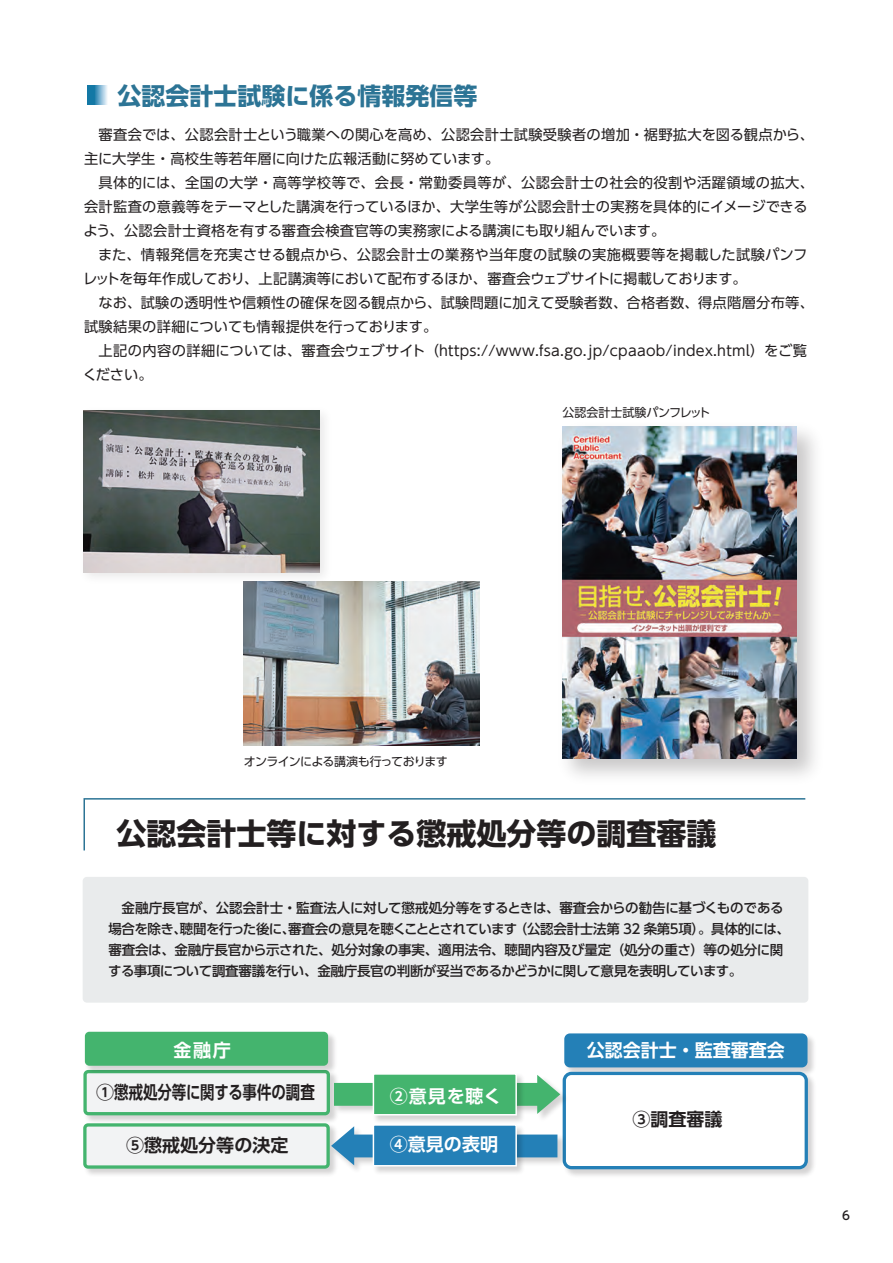
<style>
.page{position:relative;width:893px;height:1263px;background:#fff}
.page>*{position:absolute;margin:0;border:0;box-sizing:border-box;transform-origin:0 0}
.t1{font:700 30px "UD Shin Go Pro";color:#231f20}
.t2{font:700 24px "UD Shin Go Pro";color:#2c7495}
.t3{font:700 18px "UD Shin Go Pro De";color:#231f20}
.t4{font:700 18px "UD Shin Go Pro De";color:#fff}
.t5{font:14.25px/24px "UD Shin Go Pro";letter-spacing:.02em;color:#231f20}
.t6{font:500 13.5px/21px "UD Shin Go Pro";letter-spacing:-.02em;color:#231f20}
.t7{font:500 13.5px "UD Shin Go Pro";letter-spacing:-.04em;color:#231f20}
.t8{font:12px "UD Shin Go Pro";letter-spacing:-.055em;color:#231f20}
.t9{font:12px "UD Shin Go Pro";letter-spacing:-.005em;color:#231f20}
.t10{font:500 12px "UD Shin Go Pro";color:#231f20}
</style>
<div class="page">
<div style="left:85px;top:1071px;width:243px;height:43px;background:#f2f3f4;border-radius:3px"></div>
<div style="left:83px;top:1070px;width:247px;height:45px;border:3px solid #44b46e;border-radius:3px"></div>
<div style="left:85px;top:1125px;width:243px;height:42px;background:#f2f3f4;border-radius:3px"></div>
<div style="left:83px;top:1123px;width:247px;height:46px;border:3px solid #44b46e;border-radius:3px"></div>
<img style="left:83px;top:1031px;width:253px;height:46px">
<div style="left:85px;top:1032px;width:243px;height:34px;background:#44b46e;border-radius:4px"></div>
<img style="left:565px;top:1034px;width:249px;height:35px">
<div style="left:564px;top:1033px;width:243px;height:34px;background:#2480b7;border-radius:6px"></div>
<div style="left:563px;top:1072px;width:245px;height:97px;border:3px solid #2480b7;border-radius:7px"></div>
<img style="left:329px;top:1124px;width:239px;height:51px">
<svg style="left:331px;top:1126px;width:226px;height:39px"></svg>
<img style="left:332px;top:1072px;width:239px;height:53px">
<svg style="left:334px;top:1075px;width:226px;height:39px"></svg>
<img style="left:370px;top:1127px;width:158px;height:48px">
<div style="left:373px;top:1125px;width:143px;height:41px;background:#2480b7"></div>
<div style="left:373px;top:1124px;width:144px;height:42px;border:2px solid #fff"></div>
<img style="left:370px;top:1072px;width:158px;height:55px">
<div style="left:373px;top:1074px;width:143px;height:41px;background:#44b46e"></div>
<div style="left:373px;top:1073px;width:144px;height:42px;border:2px solid #fff"></div>
<div style="left:83px;top:877px;width:725px;height:126px;background:#e9ebec;border-radius:4px"></div>
<img style="left:243px;top:581px;width:236px;height:164px">
<img style="left:562px;top:426px;width:253px;height:350px">
<svg style="left:83px;top:798px;width:723px;height:53px"></svg>
<svg style="left:88px;top:85px;width:19px;height:20px"></svg>
<img style="left:562px;top:427px;width:235px;height:331px">
<img style="left:83px;top:410px;width:254px;height:181px">
<img style="left:84px;top:410px;width:236px;height:162px">
<p class="t2" style="left:117px;top:76px;width:361px">公認会計士試験に係る情報発信等</p>
<p class="t5" style="left:83px;top:122px;width:733px">　審査会では、公認会計士という職業への関心を高め、公認会計士試験受験者の増加・裾野拡大を図る観点から、主に大学生・高校生等若年層に向けた広報活動に努めています。<br>　具体的には、全国の大学・高等学校等で、会長・常勤委員等が、公認会計士の社会的役割や活躍領域の拡大、会計監査の意義等をテーマとした講演を行っているほか、大学生等が公認会計士の実務を具体的にイメージできるよう、公認会計士資格を有する審査会検査官等の実務家による講演にも取り組んでいます。<br>　また、情報発信を充実させる観点から、公認会計士の業務や当年度の試験の実施概要等を掲載した試験パンフレットを毎年作成しており、上記講演等において配布するほか、審査会ウェブサイトに掲載しております。<br>　なお、試験の透明性や信頼性の確保を図る観点から、試験問題に加えて受験者数、合格者数、得点階層分布等、試験結果の詳細についても情報提供を行っております。<br>　上記の内容の詳細については、審査会ウェブサイト（https://www.fsa.go.jp/cpaaob/index.html）をご覧ください。</p>
<p class="t9" style="left:562px;top:402px;width:149px">公認会計士試験パンフレット</p>
<p class="t8" style="left:244px;top:752px;width:206px">オンラインによる講演も行っております</p>
<p class="t1" style="left:117px;top:809px;width:601px">公認会計士等に対する懲戒処分等の調査審議</p>
<p class="t6" style="left:678px;top:897px;width:113px;text-indent:-570px">　金融庁長官が、公認会計士・監査法人に対して懲戒処分等をするときは、審査会からの勧告に基づくものである項）。具体的には、</p>
<p class="t7" style="left:108px;top:918px;width:410px">場合を除き聴聞を行った後に審査会の意見を聴くこととされています</p>
<p class="t6" style="left:514px;top:918px;width:158px">（公認会計士法第 32 条第</p>
<p class="t6" style="left:668px;top:918px;width:15px">５</p>
<p class="t6" style="left:108px;top:918px;width:676px;text-indent:65px">、<br>審査会は、金融庁長官から示された、処分対象の事実、適用法令、聴聞内容及び量定（処分の重さ）等の処分に関する事項について調査審議を行い、金融庁長官の判断が妥当であるかどうかに関して意見を表明しています。</p>
<p class="t6" style="left:282px;top:918px;width:15px">、</p>
<p class="t4" style="left:173px;top:1036px;width:59px">金融庁</p>
<p class="t3" style="left:96px;top:1078px;width:220px">①懲戒処分等に関する事件の調査</p>
<p class="t3" style="left:126px;top:1131px;width:164px">⑤懲戒処分等の決定</p>
<p class="t4" style="left:390px;top:1082px;width:113px">②意見を聴く</p>
<p class="t4" style="left:390px;top:1129px;width:110px">④意見の表明</p>
<p class="t4" style="left:587px;top:1036px;width:199px">公認会計士・監査審査会</p>
<p class="t3" style="left:632px;top:1105px;width:91px">③調査審議</p>
<p class="t10" style="left:842px;top:1206px;width:9px">6</p>
</div>
